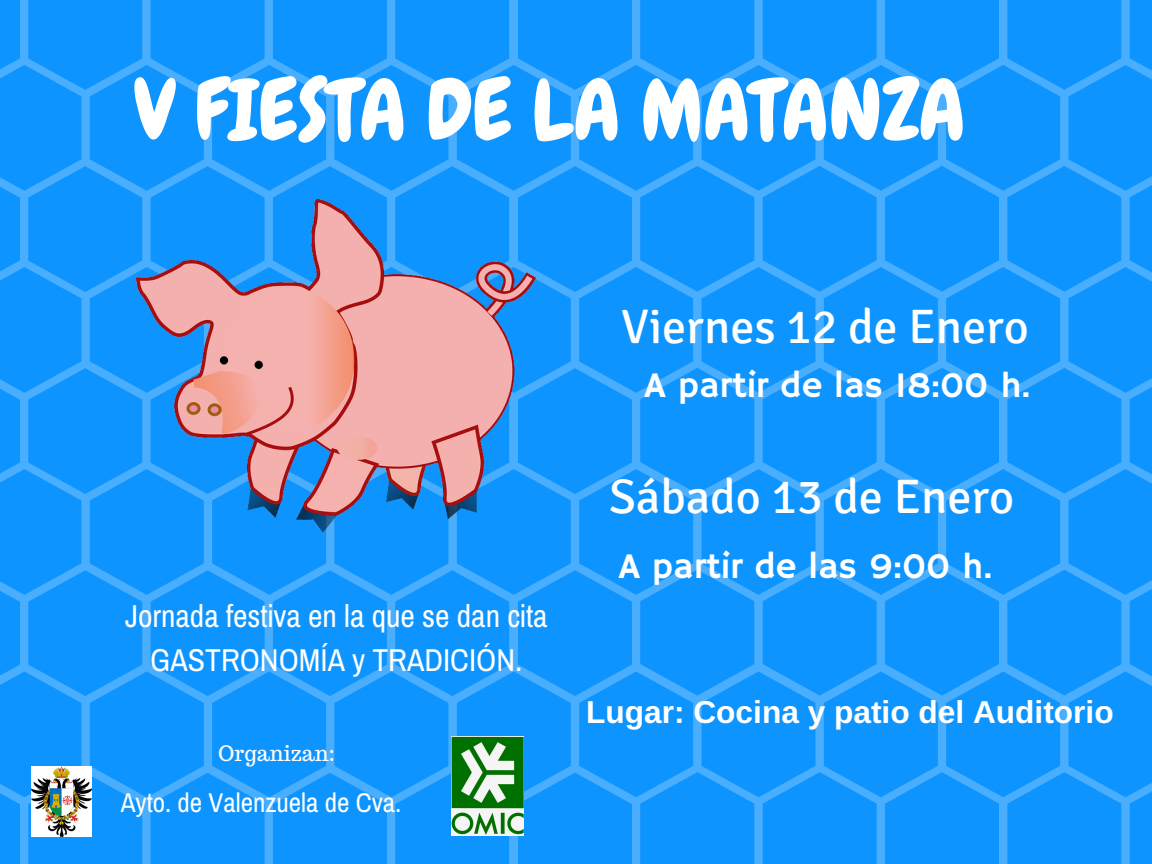
<style>
.page{position:relative;width:1152px;height:864px;background:#fff}
.page>*{position:absolute;margin:0;border:0;box-sizing:border-box;transform-origin:0 0}
.t1{font:84.45px "Chewy";color:#fff}
.t2{font:48.3px "Signika";color:#fff}
.t3{font:36.3px "Hammersmith One";color:#fff}
.t4{font:31.65px/43.8px "Archivo Narrow";color:#fff;text-align:center}
.t5{font:700 31.65px "Arimo";color:#fff}
.t6{font:27.15px "Archivo Narrow";color:#fff}
.t7{font:21.15px "Trocchi";color:#fff}
</style>
<div class="page">
<img style="left:0;top:0;width:1152px;height:864px">
<img style="left:31px;top:766px;width:60px;height:71px">
<img style="left:451px;top:737px;width:72px;height:99px">
<img style="left:136px;top:199px;width:401px;height:333px">
<h1 class="t1" style="left:134px;top:57px;width:833px">V FIESTA DE LA MATANZA</h1>
<h2 class="t2" style="left:621px;top:298px;width:409px">Viernes 12 de Enero</h2>
<p class="t3" style="left:645px;top:364px;width:387px">A partir de las 18:00 h.</p>
<p class="t4" style="left:125px;top:593px;width:424px">Jornada festiva en la que se dan cita<br>GASTRONOMÍA y TRADICIÓN.</p>
<p class="t7" style="left:218px;top:739px;width:118px">Organizan:</p>
<p class="t6" style="left:121px;top:787px;width:282px">Ayto. de Valenzuela de Cva.</p>
<h2 class="t2" style="left:609px;top:468px;width:407px">Sábado 13 de Enero</h2>
<p class="t3" style="left:619px;top:546px;width:375px">A partir de las 9:00 h.</p>
<p class="t5" style="left:586px;top:695px;width:529px">Lugar: Cocina y patio del Auditorio</p>
</div>
